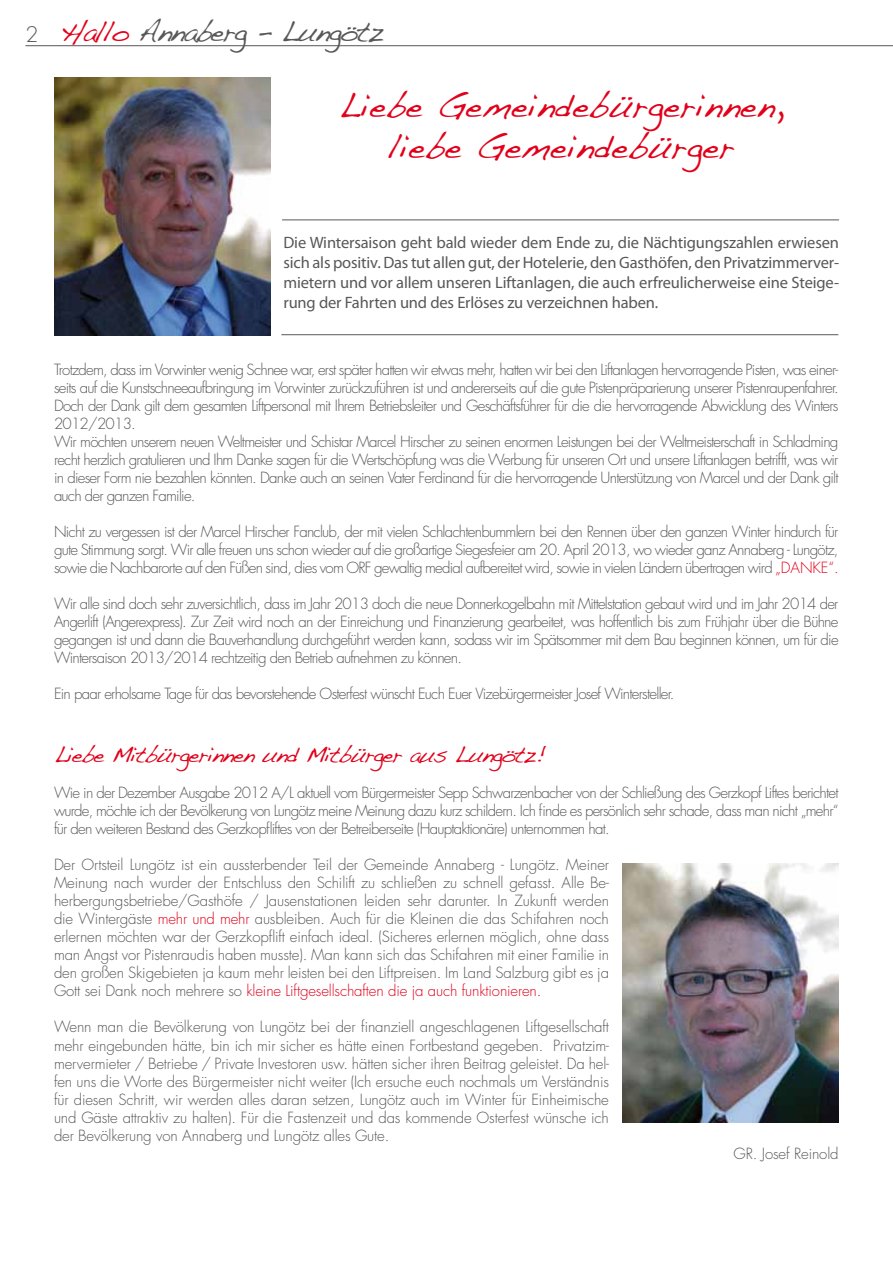
<style>
.page{position:relative;width:893px;height:1263px;background:#fff}
.page>*{position:absolute;margin:0;border:0;box-sizing:border-box;transform-origin:0 0}
.t1{font:34.5px/41.4px "Handwriting Dakota";color:#e2001a;text-align:center}
.t2{font:28.35px "Handwriting Dakota";letter-spacing:-.05em;color:#58585a}
.t3{font:22.5px "Handwriting Dakota";letter-spacing:-.05em;color:#e2001a}
.t4{font:16.5px/19.8px "Myriad Pro";letter-spacing:-.01em;color:#58585a;text-align:justify}
.t5{font:300 15px/18px "Futura";letter-spacing:-.05em;color:#57575a;text-align:justify}
.t6{font:300 15px/18px "Futura";letter-spacing:-.01em;color:#58585a;text-align:justify}
.s1{font-family:"Futura";font-weight:300;font-size:21px}
.s2{color:#e2001a}
</style>
<div class="page">
<hr style="left:26px;top:45px;width:867px;height:1px;background:#58585a">
<img style="left:54px;top:78px;width:217px;height:258px">
<img style="left:622px;top:863px;width:217px;height:260px">
<hr style="left:282px;top:220px;width:557px;height:1px;background:#58585a">
<hr style="left:281px;top:334px;width:557px;height:1px;background:#58585a">
<h2 class="t2" style="left:26px;top:14px;width:360px"><span class="s1">2</span> <span class="s2">Hallo</span> Annaberg - Lungötz</h2>
<h1 class="t1" style="left:339px;top:84px;width:447px">Liebe Gemeindebürgerinnen, liebe Gemeindebürger</h1>
<p class="t4" style="left:283px;top:233px;width:557px">Die Wintersaison geht bald wieder dem Ende zu, die Nächtigungszahlen erwiesen sich als positiv. Das tut allen gut, der Hotelerie, den Gasthöfen, den Privatzimmerver&shy;mietern und vor allem unseren Liftanlagen, die auch erfreulicherweise eine Steige&shy;rung der Fahrten und des Erlöses zu verzeichnen haben.</p>
<p class="t5" style="left:54px;top:361px;width:786px;text-align:left">Trotzdem, dass im Vorwinter wenig Schnee war, erst später hatten wir etwas mehr, hatten wir bei den Liftanlagen hervorragende Pisten, was einer&shy;seits auf die Kunstschneeaufbringung im Vorwinter zurückzuführen ist und andererseits auf die gute Pistenpräparierung unserer Pistenraupenfahrer.<br>Doch der Dank gilt dem gesamten Liftpersonal mit Ihrem Betriebsleiter und Geschäftsführer für die die hervorragende Abwicklung des Winters 2012/2013.<br>Wir möchten unserem neuen Weltmeister und Schistar Marcel Hirscher zu seinen enormen Leistungen bei der Weltmeisterschaft in Schladming recht herzlich gratulieren und Ihm Danke sagen für die Wertschöpfung was die Werbung für unseren Ort und unsere Liftanlagen betrifft, was wir in dieser Form nie bezahlen könnten. Danke auch an seinen Vater Ferdinand für die hervorragende Unterstützung von Marcel und der Dank gilt auch der ganzen Familie.</p>
<p class="t5" style="left:54px;top:523px;width:786px">Nicht zu vergessen ist der Marcel Hirscher Fanclub, der mit vielen Schlachtenbummlern bei den Rennen über den ganzen Winter hindurch für gute Stimmung sorgt. Wir alle freuen uns schon wieder auf die großartige Siegesfeier am 20. April 2013, wo wieder ganz Annaberg - Lungötz, sowie die Nachbarorte auf den Füßen sind, dies vom ORF gewaltig medial aufbereitet wird, sowie in vielen Ländern übertragen wird <span class="s2">„DANKE“.</span></p>
<p class="t5" style="left:54px;top:595px;width:786px">Wir alle sind doch sehr zuversichtlich, dass im Jahr 2013 doch die neue Donnerkogelbahn mit Mittelstation gebaut wird und im Jahr 2014 der Angerlift (Angerexpress). Zur Zeit wird noch an der Einreichung und Finanzierung gearbeitet, was hoffentlich bis zum Frühjahr über die Bühne gegangen ist und dann die Bauverhandlung durchgeführt werden kann, sodass wir im Spätsommer mit dem Bau beginnen können, um für die Wintersaison 2013/2014 rechtzeitig den Betrieb aufnehmen zu können.</p>
<p class="t5" style="left:54px;top:685px;width:622px">Ein paar erholsame Tage für das bevorstehende Osterfest wünscht Euch Euer Vizebürgermeister Josef Wintersteller.</p>
<h3 class="t3" style="left:54px;top:741px;width:494px">Liebe Mitbürgerinnen und Mitbürger aus Lungötz!</h3>
<p class="t5" style="left:54px;top:784px;width:786px">Wie in der Dezember Ausgabe 2012 A/L aktuell vom Bürgermeister Sepp Schwarzenbacher von der Schließung des Gerzkopf Liftes berichtet wurde, möchte ich der Bevölkerung von Lungötz meine Meinung dazu kurz schildern. Ich finde es persönlich sehr schade, dass man nicht „mehr“ für den weiteren Bestand des Gerzkopfliftes von der Betreiberseite (Hauptaktionäre) unternommen hat.</p>
<p class="t6" style="left:54px;top:856px;width:557px">Der Ortsteil Lungötz ist ein aussterbender Teil der Gemeinde Annaberg - Lungötz. Meiner Meinung nach wurder der Entschluss den Schilift zu schließen zu schnell gefasst. Alle Be&shy;herbergungsbetriebe/Gasthöfe / Jausenstationen leiden sehr darunter. In Zukunft werden die Wintergäste <span class="s2">mehr und mehr</span> ausbleiben. Auch für die Kleinen die das Schifahren noch erlernen möchten war der Gerzkopflift einfach ideal. (Sicheres erlernen möglich, ohne dass man Angst vor Pistenraudis haben musste). Man kann sich das Schifahren mit einer Familie in den großen Skigebieten ja kaum mehr leisten bei den Liftpreisen. Im Land Salzburg gibt es ja Gott sei Dank noch mehrere so <span class="s2">kleine Liftgesellschaften die ja auch funktionieren.</span></p>
<p class="t6" style="left:54px;top:1018px;width:557px">Wenn man die Bevölkerung von Lungötz bei der finanziell angeschlagenen Liftgesellschaft mehr eingebunden hätte, bin ich mir sicher es hätte einen Fortbestand gegeben. Privatzim&shy;mervermieter / Betriebe / Private Investoren usw. hätten sicher ihren Beitrag geleistet. Da hel&shy;fen uns die Worte des Bürgermeister nicht weiter (Ich ersuche euch nochmals um Verständnis für diesen Schritt, wir werden alles daran setzen, Lungötz auch im Winter für Einheimische und Gäste attraktiv zu halten). Für die Fastenzeit und das kommende Osterfest wünsche ich der Bevölkerung von Annaberg und Lungötz alles Gute.</p>
<p class="t6" style="left:734px;top:1144px;width:106px">GR. Josef Reinold</p>
</div>
